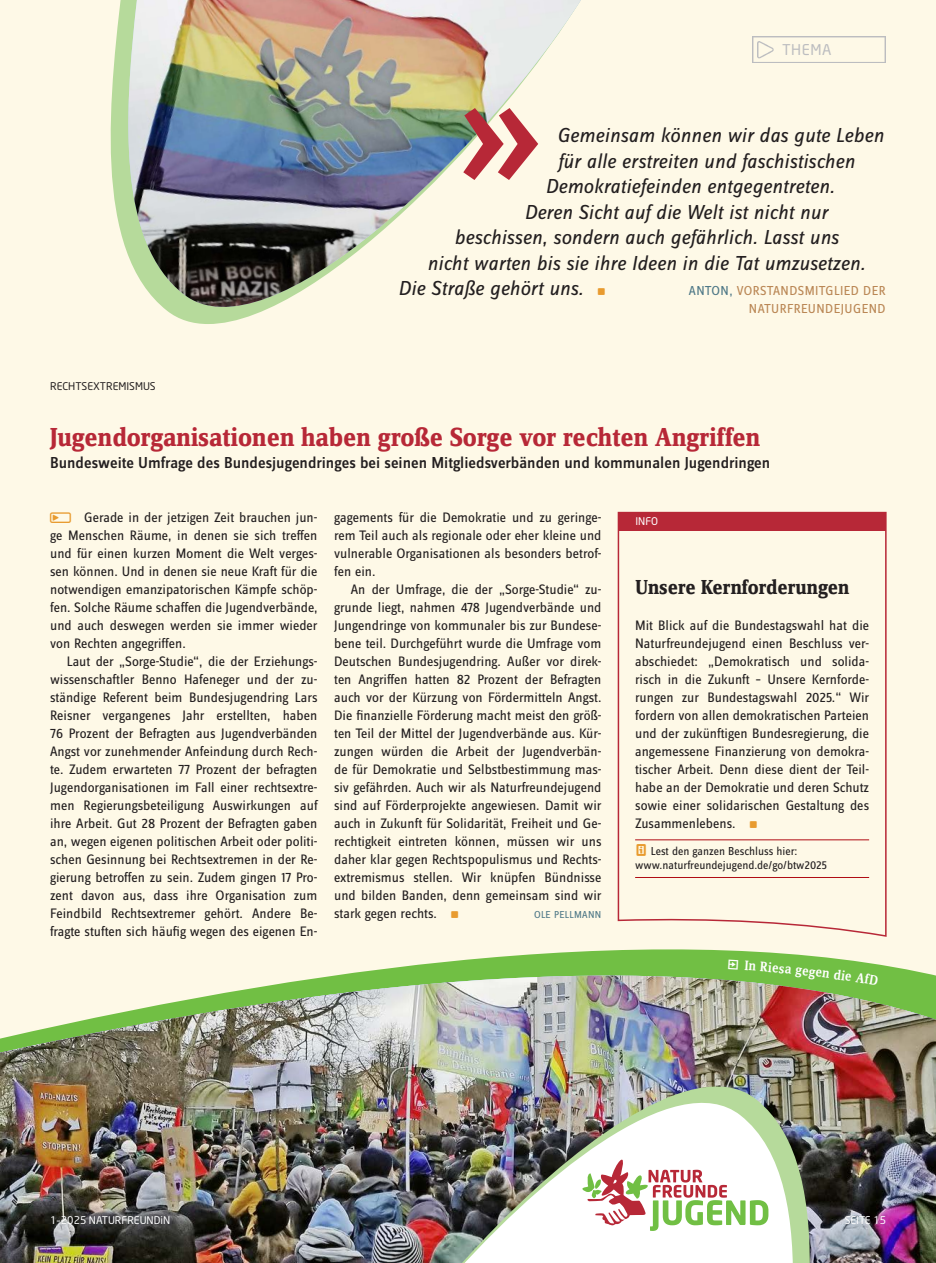
<style>
.page{position:relative;width:936px;height:1263px;background:#fff}
.page>*{position:absolute;margin:0;border:0;box-sizing:border-box;transform-origin:0 0}
.t1{font:27px "Zine Serif Dis OT Bld";color:#b72837}
.t2{font:italic 21px "Zine Sans Dis OT";letter-spacing:.005em;color:#231f20}
.t3{font:21px "Zine Serif Dis OT Bld";color:#231f20}
.t4{font:500 16.5px "Zine Sans Dis OT";color:#231f20}
.t5{font:14.7px "Neo Sans";letter-spacing:.04em;color:#bcbdc0}
.t6{font:14.25px/18px "Zine Sans Dis OT";color:#231f20;text-align:justify}
.t7{font:13.5px/18px "Zine Sans Dis OT";letter-spacing:.035em;color:#ba8755;text-align:right}
.t8{font:12px/13.5px "Zine Sans Dis OT";color:#231f20}
.t9{font:10.5px "Neo Sans";color:#fff}
.t10{font:10.5px "Neo Sans";color:#231f20}
.t11{font:10.5px "Zine Sans Dis OT";letter-spacing:.035em;color:#4e7887}
.s1{font-family:"NF Dfont 2024 Logo Und Specials";font-style:normal;font-size:14.25px;color:#e89b2f}
.s2{color:#4e7887}
.s3{font-family:"NF Dfont 2024 Logo Und Specials";font-size:16.5px;color:#e89b2f}
.s4{font-family:"NF Dfont 2024 Logo Und Specials";color:#e89b2f}
.s5{font-family:"NF Dfont 2024 Logo Und Specials";font-size:15px;color:#e89b2f}
</style>
<div class="page">
<div style="left:0;top:0;width:935px;height:1263px;background:#fef9e7"></div>
<svg style="left:617px;top:511px;width:270px;height:374px"></svg>
<div style="left:618px;top:512px;width:268px;height:18px;background:#b72837"></div>
<svg style="left:339px;top:935px;width:594px;height:40px"></svg>
<img style="left:0;top:975px;width:935px;height:288px">
<svg style="left:110px;top:24px;width:8px;height:195px;fill:#b6da9b"></svg>
<img style="left:118px;top:0;width:463px;height:324px">
<hr style="left:635px;top:839px;width:234px;height:1px;background:#b00d15">
<hr style="left:635px;top:877px;width:234px;height:1px;background:#b00d15">
<img style="left:752px;top:36px;width:133px;height:27px">
<svg style="left:794px;top:1086px;width:17px;height:177px;background:#859374"></svg>
<img style="left:435px;top:1065px;width:359px;height:198px">
<svg style="left:582px;top:1157px;width:186px;height:74px;background:#ded5c4"></svg>
<svg style="left:463px;top:108px;width:75px;height:72px"></svg>
<svg style="left:728px;top:960px;width:10px;height:10px"></svg>
<div style="left:744px;top:961px;width:134px;height:24px;background:#71bf44"></div>
<p class="t5" style="left:782px;top:41px;width:51px">THEMA</p>
<h2 class="t2" style="left:557px;top:125px;width:328px">Gemeinsam können wir das gute Leben</h2>
<h2 class="t2" style="left:557px;top:151px;width:298px">für alle erstreiten und faschistischen</h2>
<h2 class="t2" style="left:545px;top:176px;width:291px">Demokratiefeinden entgegentreten.</h2>
<h2 class="t2" style="left:524px;top:202px;width:305px">Deren Sicht auf die Welt ist nicht nur</h2>
<h2 class="t2" style="left:454px;top:227px;width:386px">beschissen, sondern auch gefährlich. Lasst uns</h2>
<h2 class="t2" style="left:427px;top:253px;width:439px">nicht warten bis sie ihre Ideen in die Tat umzusetzen.</h2>
<h2 class="t2" style="left:398px;top:278px;width:208px">Die Straße gehört uns.<span class="s1">c</span></h2>
<p class="t7" style="left:688px;top:282px;width:198px"><span class="s2">ANTON,</span> VORSTANDSMITGLIED DER<br>NATURFREUNDEJUGEND</p>
<p class="t10" style="left:50px;top:379px;width:107px">RECHTSEXTREMISMUS</p>
<h1 class="t1" style="left:50px;top:423px;width:711px">Jugendorganisationen haben große Sorge vor rechten Angriffen</h1>
<p class="t4" style="left:50px;top:454px;width:721px">Bundesweite Umfrage des Bundesjugendringes bei seinen Mitgliedsverbänden und kommunalen Jugendringen</p>
<p class="t6" style="left:50px;top:509px;width:269px"><span class="s3">b</span>Gerade in der jetzigen Zeit brauchen jun&shy;ge Menschen Räume, in denen sie sich treffen und für einen kurzen Moment die Welt verges&shy;sen können. Und in denen sie neue Kraft für die notwendigen emanzipatorischen Kämpfe schöp&shy;fen. Solche Räume schaffen die Jugendverbände, und auch deswegen werden sie immer wieder von Rechten angegriffen.</p>
<p class="t6" style="left:50px;top:653px;width:269px;text-indent:17px">Laut der „Sorge-Studie“, die der Erziehungs&shy;wissenschaftler Benno Hafeneger und der zu&shy;ständige Referent beim Bundesjugendring Lars Reisner vergangenes Jahr erstellten, haben 76 Prozent der Befragten aus Jugendverbänden Angst vor zunehmender Anfeindung durch Rech&shy;te. Zudem erwarteten 77 Prozent der befragten Jugendorganisationen im Fall einer rechtsextre&shy;men Regierungsbeteiligung Auswirkungen auf ihre Arbeit. Gut 28 Prozent der Befragten gaben an, wegen eigenen politischen Arbeit oder politi&shy;schen Gesinnung bei Rechtsextremen in der Re&shy;gierung betroffen zu sein. Zudem gingen 17 Pro&shy;zent davon aus, dass ihre Organisation zum Feindbild Rechtsextremer gehört. Andere Be&shy;fragte stuften sich häufig wegen des eigenen En-</p>
<p class="t6" style="left:334px;top:509px;width:269px">gagements für die Demokratie und zu geringe&shy;rem Teil auch als regionale oder eher kleine und vulnerable Organisationen als besonders betrof&shy;fen ein.</p>
<p class="t6" style="left:334px;top:581px;width:269px;text-indent:17px">An der Umfrage, die der „Sorge-Studie“ zu&shy;grunde liegt, nahmen 478 Jugendverbände und Jungendringe von kommunaler bis zur Bundese&shy;bene teil. Durchgeführt wurde die Umfrage vom Deutschen Bundesjugendring. Außer vor direk&shy;ten Angriffen hatten 82 Prozent der Befragten auch vor der Kürzung von Fördermitteln Angst.<br>Die finanzielle Förderung macht meist den größ&shy;ten Teil der Mittel der Jugendverbände aus. Kür&shy;zungen würden die Arbeit der Jugendverbän&shy;de für Demokratie und Selbstbestimmung mas&shy;siv gefährden. Auch wir als Naturfreundejugend sind auf Förderprojekte angewiesen. Damit wir auch in Zukunft für Solidarität, Freiheit und Ge&shy;rechtigkeit eintreten können, müssen wir uns daher klar gegen Rechtspopulismus und Rechts&shy;extremismus stellen. Wir knüpfen Bündnisse und bilden Banden, denn gemeinsam sind wir stark gegen rechts.<span class="s4">c</span></p>
<p class="t11" style="left:534px;top:910px;width:69px">OLE PELLMANN</p>
<p class="t9" style="left:635px;top:515px;width:24px">INFO</p>
<h2 class="t3" style="left:635px;top:576px;width:216px">Unsere Kernforderungen</h2>
<p class="t6" style="left:635px;top:617px;width:235px">Mit Blick auf die Bundestagswahl hat die Naturfreundejugend einen Beschluss ver&shy;abschiedet: „Demokratisch und solida&shy;risch in die Zukunft – Unsere Kernforde&shy;rungen zur Bundestagswahl 2025.“ Wir fordern von allen demokratischen Parteien und der zukünftigen Bundesregierung, die angemessene Finanzierung von demokra&shy;tischer Arbeit. Denn diese dient der Teil&shy;habe an der Demokratie und deren Schutz sowie einer solidarischen Gestaltung des Zusammenlebens.<span class="s4">c</span></p>
<p class="t8" style="left:635px;top:845px;width:193px"><span class="s5">T</span> Lest den ganzen Beschluss hier: www.naturfreundejugend.de/go/btw2025</p>
<p class="t9" style="left:50px;top:1214px;width:122px">1–2025 NATURFREUNDiN</p>
<p class="t9" style="left:844px;top:1214px;width:43px">SEITE 15</p>
</div>
